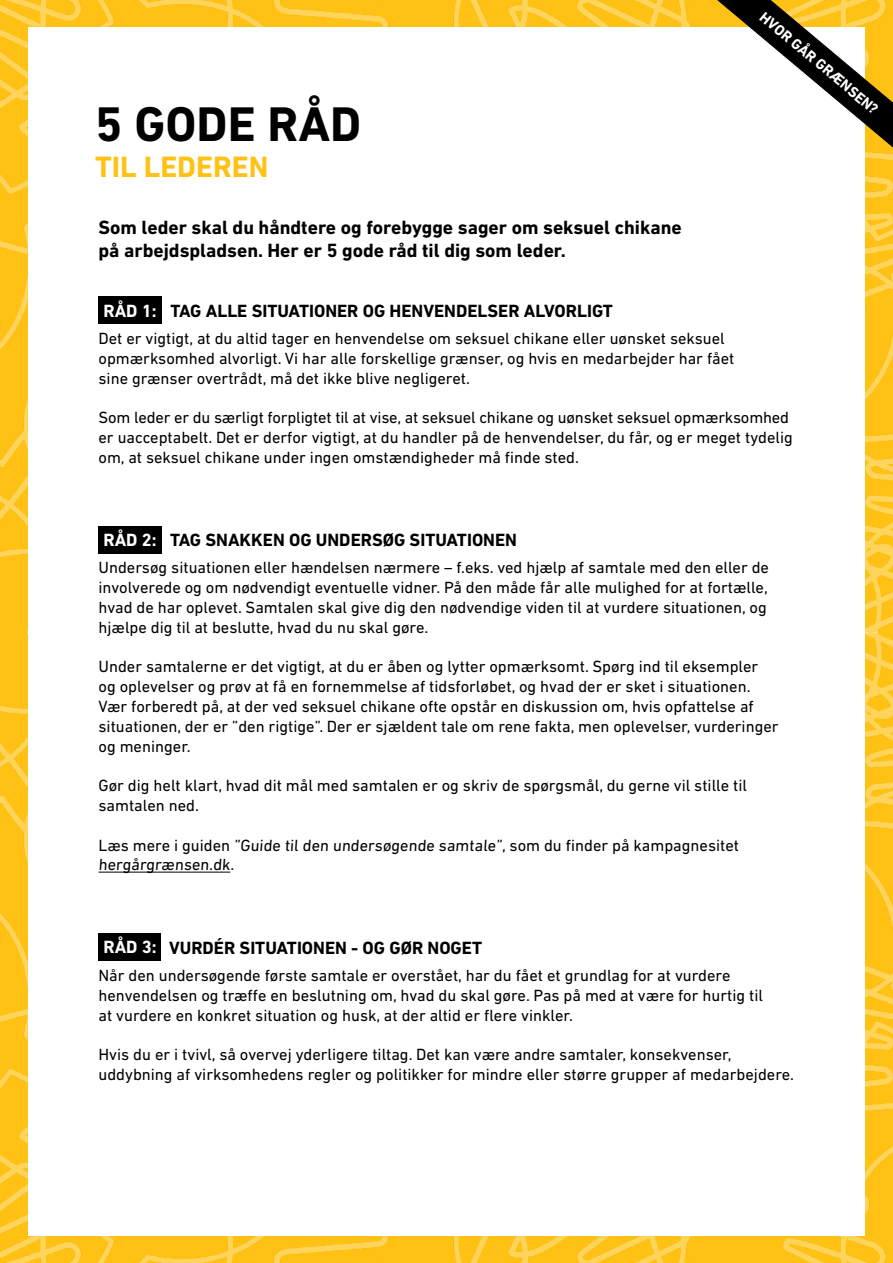
<style>
.page{position:relative;width:893px;height:1263px;background:#fff}
.page>*{position:absolute;margin:0;border:0;box-sizing:border-box;transform-origin:0 0}
.t1{font:700 49.5px "DIN Next W1 G";color:#000}
.t2{font:700 30px "DIN Next W1 G";color:#ffc214}
.t3{font:700 19.5px/23.4px "DIN Next W1 G";color:#000}
.t4{font:700 18px "DIN Next W1 G";color:#000}
.t5{font:16.5px/19.8px "DIN Next W1 G";color:#000}
.t6{font:700 15px "DIN Next W1 G";color:#fff}
.s1{color:#fff}
</style>
<div class="page">
<img style="left:0;top:0;width:893px;height:1263px">
<div style="left:28px;top:27px;width:837px;height:1208px;background:#fff"></div>
<hr style="left:99px;top:872px;width:131px;height:1px;background:#000">
<div style="left:99px;top:296px;width:63px;height:28px;background:#000"></div>
<div style="left:99px;top:526px;width:63px;height:28px;background:#000"></div>
<div style="left:99px;top:933px;width:62px;height:28px;background:#000"></div>
<svg style="left:707px;top:0;width:186px;height:153px"></svg>
<h1 class="t1" style="left:95px;top:96px;width:268px">5 GODE RÅD</h1>
<h2 class="t2" style="left:95px;top:150px;width:175px">TIL LEDEREN</h2>
<p class="t6" style="left:767px;top:8px;width:151px;rotate:40deg">HVOR GÅR GRÆNSEN?</p>
<p class="t3" style="left:99px;top:215px;width:585px">Som leder skal du håndtere og forebygge sager om seksuel chikane på arbejdspladsen. Her er 5 gode råd til dig som leder.</p>
<p class="t4" style="left:103px;top:300px;width:511px"><span class="s1">RÅD 1:</span> TAG ALLE SITUATIONER OG HENVENDELSER ALVORLIGT</p>
<p class="t5" style="left:99px;top:328px;width:637px">Det er vigtigt, at du altid tager en henvendelse om seksuel chikane eller uønsket seksuel opmærksomhed alvorligt. Vi har alle forskellige grænser, og hvis en medarbejder har fået sine grænser overtrådt, må det ikke blive negligeret.</p>
<p class="t5" style="left:99px;top:408px;width:696px">Som leder er du særligt forpligtet til at vise, at seksuel chikane og uønsket seksuel opmærksomhed er uacceptabelt. Det er derfor vigtigt, at du handler på de henvendelser, du får, og er meget tydelig om, at seksuel chikane under ingen omstændigheder må finde sted.</p>
<p class="t4" style="left:103px;top:529px;width:415px"><span class="s1">RÅD 2:</span> TAG SNAKKEN OG UNDERSØG SITUATIONEN</p>
<p class="t5" style="left:99px;top:558px;width:672px">Undersøg situationen eller hændelsen nærmere – f.eks. ved hjælp af samtale med den eller de involverede og om nødvendigt eventuelle vidner. På den måde får alle mulighed for at fortælle, hvad de har oplevet. Samtalen skal give dig den nødvendige viden til at vurdere situationen, og hjælpe dig til at beslutte, hvad du nu skal gøre.</p>
<p class="t5" style="left:99px;top:657px;width:682px">Under samtalerne er det vigtigt, at du er åben og lytter opmærksomt. Spørg ind til eksempler og oplevelser og prøv at få en fornemmelse af tidsforløbet, og hvad der er sket i situationen.<br>Vær forberedt på, at der ved seksuel chikane ofte opstår en diskussion om, hvis opfattelse af situationen, der er ”den rigtige”. Der er sjældent tale om rene fakta, men oplevelser, vurderinger og meninger.</p>
<p class="t5" style="left:99px;top:775px;width:650px">Gør dig helt klart, hvad dit mål med samtalen er og skriv de spørgsmål, du gerne vil stille til samtalen ned.</p>
<p class="t5" style="left:99px;top:835px;width:642px">Læs mere i guiden ”Guide til den undersøgende samtale”, som du finder på kampagnesitet hergårgrænsen.dk.</p>
<p class="t4" style="left:103px;top:937px;width:380px"><span class="s1">RÅD 3:</span> VURDÉR SITUATIONEN - OG GØR NOGET</p>
<p class="t5" style="left:99px;top:965px;width:666px">Når den undersøgende første samtale er overstået, har du fået et grundlag for at vurdere henvendelsen og træffe en beslutning om, hvad du skal gøre. Pas på med at være for hurtig til at vurdere en konkret situation og husk, at der altid er flere vinkler.</p>
<p class="t5" style="left:99px;top:1044px;width:697px">Hvis du er i tvivl, så overvej yderligere tiltag. Det kan være andre samtaler, konsekvenser, uddybning af virksomhedens regler og politikker for mindre eller større grupper af medarbejdere.</p>
</div>
